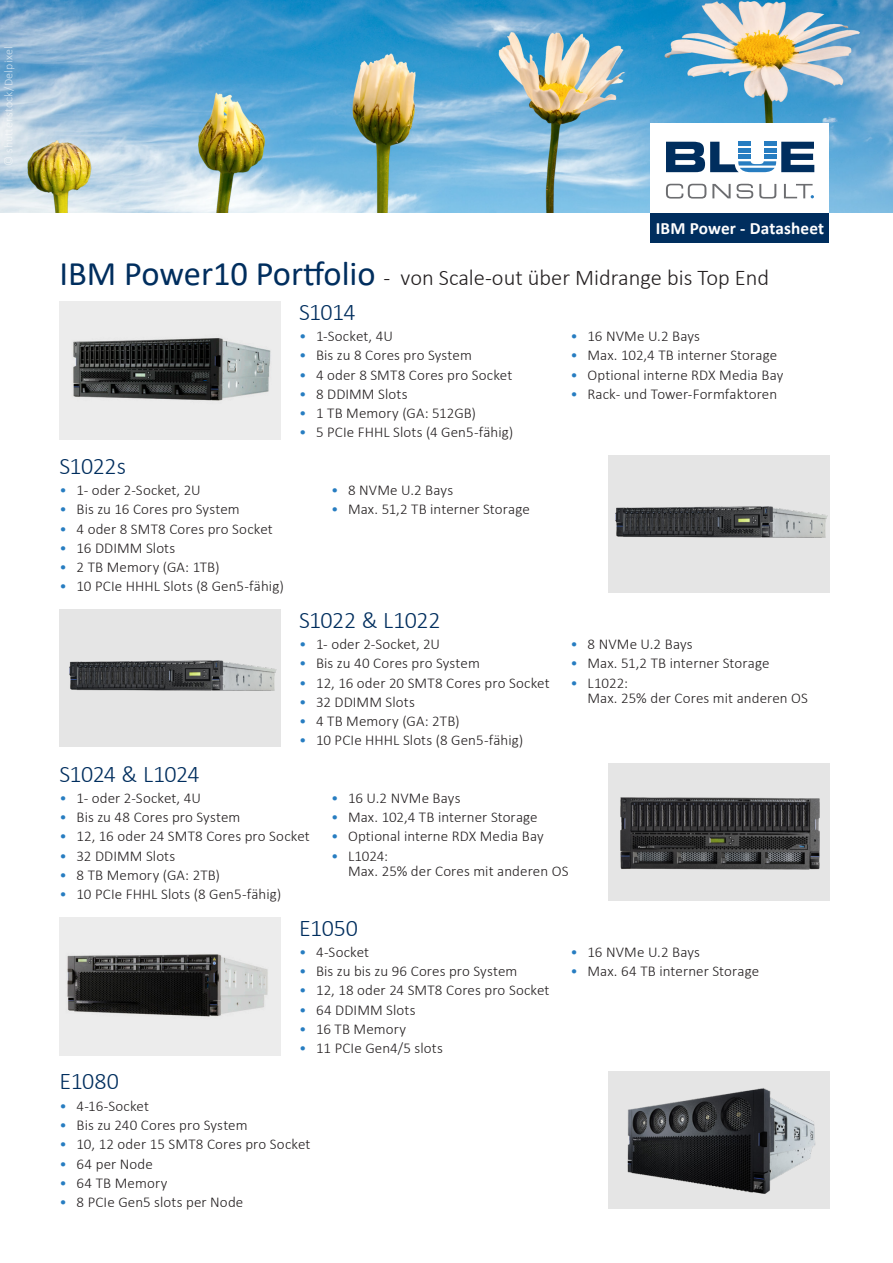
<style>
.page{position:relative;width:893px;height:1263px;background:#fff}
.page>*{position:absolute;margin:0;border:0;box-sizing:border-box;transform-origin:0 0}
.headline_fließtext{font:300 24px "Calibri";letter-spacing:-.025em;color:#002e5e}
.Headline__25pt{font:300 22.5px "Calibri";color:#231f20}
.t1{font:700 17.25px "Calibri";letter-spacing:.01em;color:#fff}
.t2{font:300 15px/15px "Calibri";letter-spacing:.005em;color:#231f20}
.t3{font:300 12px "Calibri";letter-spacing:.015em;color:#fff}
.s1{font-weight:400;font-size:34.5px;color:#002e5e}
.s2{color:#277dc1}
</style>
<div class="page">
<img style="left:0;top:0;width:893px;height:213px">
<div style="left:651px;top:123px;width:178px;height:90px;background:#fff"></div>
<svg style="left:666px;top:142px;width:148px;height:30px"></svg>
<svg style="left:666px;top:184px;width:40px;height:15px"></svg>
<svg style="left:712px;top:184px;width:19px;height:14px"></svg>
<svg style="left:737px;top:184px;width:16px;height:15px"></svg>
<svg style="left:759px;top:184px;width:17px;height:15px"></svg>
<svg style="left:784px;top:184px;width:30px;height:14px"></svg>
<div style="left:651px;top:213px;width:178px;height:29px;background:#002e5e"></div>
<img style="left:608px;top:1071px;width:221px;height:138px">
<img style="left:59px;top:917px;width:222px;height:138px">
<img style="left:608px;top:763px;width:221px;height:138px">
<img style="left:59px;top:610px;width:222px;height:137px">
<img style="left:608px;top:456px;width:221px;height:137px">
<img style="left:59px;top:302px;width:222px;height:137px">
<p class="t3" style="left:1px;top:166px;width:121px;rotate:-90deg">© shutterstock/Delpixel</p>
<p class="t1" style="left:656px;top:216px;width:170px">IBM Power - Datasheet</p>
<p class="Headline__25pt" style="left:60px;top:264px;width:711px"><span class="s1">IBM Power10 Portfolio</span> - von Scale-out über Midrange bis Top End</p>
<p class="headline_fließtext" style="left:60px;top:451px;width:68px">S1022s</p>
<p class="t2" style="left:60px;top:482px;width:143px"><span class="s2">•</span> 1- oder 2-Socket, 2U</p>
<p class="t2" style="left:60px;top:502px;width:182px"><span class="s2">•</span> Bis zu 16 Cores pro System</p>
<p class="t2" style="left:60px;top:521px;width:215px"><span class="s2">•</span> 4 oder 8 SMT8 Cores pro Socket</p>
<p class="t2" style="left:60px;top:540px;width:117px"><span class="s2">•</span> 16 DDIMM Slots</p>
<p class="t2" style="left:60px;top:559px;width:161px"><span class="s2">•</span> 2 TB Memory (GA: 1TB)</p>
<p class="t2" style="left:60px;top:579px;width:226px"><span class="s2">•</span> 10 PCIe HHHL Slots (8 Gen5-fähig)</p>
<p class="headline_fließtext" style="left:299px;top:297px;width:58px">S1014</p>
<p class="t2" style="left:299px;top:328px;width:95px"><span class="s2">•</span> 1-Socket, 4U</p>
<p class="t2" style="left:299px;top:348px;width:174px"><span class="s2">•</span> Bis zu 8 Cores pro System</p>
<p class="t2" style="left:299px;top:367px;width:215px"><span class="s2">•</span> 4 oder 8 SMT8 Cores pro Socket</p>
<p class="t2" style="left:299px;top:386px;width:110px"><span class="s2">•</span> 8 DDIMM Slots</p>
<p class="t2" style="left:299px;top:405px;width:179px"><span class="s2">•</span> 1 TB Memory (GA: 512GB)</p>
<p class="t2" style="left:299px;top:425px;width:216px"><span class="s2">•</span> 5 PCIe FHHL Slots (4 Gen5-fähig)</p>
<p class="t2" style="left:331px;top:482px;width:124px"><span class="s2">•</span> 8 NVMe U.2 Bays</p>
<p class="t2" style="left:331px;top:502px;width:200px"><span class="s2">•</span> Max. 51,2 TB interner Storage</p>
<p class="headline_fließtext" style="left:299px;top:605px;width:143px">S1022 &amp; L1022</p>
<p class="t2" style="left:299px;top:636px;width:143px"><span class="s2">•</span> 1- oder 2-Socket, 2U</p>
<p class="t2" style="left:299px;top:656px;width:182px"><span class="s2">•</span> Bis zu 40 Cores pro System</p>
<p class="t2" style="left:299px;top:675px;width:252px"><span class="s2">•</span> 12, 16 oder 20 SMT8 Cores pro Socket</p>
<p class="t2" style="left:299px;top:694px;width:117px"><span class="s2">•</span> 32 DDIMM Slots</p>
<p class="t2" style="left:299px;top:713px;width:162px"><span class="s2">•</span> 4 TB Memory (GA: 2TB)</p>
<p class="t2" style="left:299px;top:733px;width:226px"><span class="s2">•</span> 10 PCIe HHHL Slots (8 Gen5-fähig)</p>
<p class="t2" style="left:570px;top:328px;width:131px"><span class="s2">•</span> 16 NVMe U.2 Bays</p>
<p class="t2" style="left:570px;top:348px;width:208px"><span class="s2">•</span> Max. 102,4 TB interner Storage</p>
<p class="t2" style="left:570px;top:367px;width:214px"><span class="s2">•</span> Optional interne RDX Media Bay</p>
<p class="t2" style="left:570px;top:386px;width:208px"><span class="s2">•</span> Rack- und Tower-Formfaktoren</p>
<p class="t2" style="left:570px;top:636px;width:124px"><span class="s2">•</span> 8 NVMe U.2 Bays</p>
<p class="t2" style="left:570px;top:656px;width:200px"><span class="s2">•</span> Max. 51,2 TB interner Storage</p>
<p class="t2" style="left:587px;top:675px;width:222px;text-indent:-17px"><span class="s2">•</span> L1022:<br>Max. 25% der Cores mit anderen OS</p>
<p class="headline_fließtext" style="left:60px;top:759px;width:142px">S1024 &amp; L1024</p>
<p class="t2" style="left:60px;top:790px;width:143px"><span class="s2">•</span> 1- oder 2-Socket, 4U</p>
<p class="t2" style="left:60px;top:809px;width:182px"><span class="s2">•</span> Bis zu 48 Cores pro System</p>
<p class="t2" style="left:60px;top:829px;width:252px"><span class="s2">•</span> 12, 16 oder 24 SMT8 Cores pro Socket</p>
<p class="t2" style="left:60px;top:848px;width:117px"><span class="s2">•</span> 32 DDIMM Slots</p>
<p class="t2" style="left:60px;top:867px;width:162px"><span class="s2">•</span> 8 TB Memory (GA: 2TB)</p>
<p class="t2" style="left:60px;top:887px;width:223px"><span class="s2">•</span> 10 PCIe FHHL Slots (8 Gen5-fähig)</p>
<p class="t2" style="left:331px;top:790px;width:131px"><span class="s2">•</span> 16 U.2 NVMe Bays</p>
<p class="t2" style="left:331px;top:809px;width:208px"><span class="s2">•</span> Max. 102,4 TB interner Storage</p>
<p class="t2" style="left:331px;top:829px;width:214px"><span class="s2">•</span> Optional interne RDX Media Bay</p>
<p class="t2" style="left:348px;top:848px;width:222px;text-indent:-17px"><span class="s2">•</span> L1024:<br>Max. 25% der Cores mit anderen OS</p>
<p class="headline_fließtext" style="left:299px;top:913px;width:60px">E1050</p>
<p class="t2" style="left:299px;top:944px;width:72px"><span class="s2">•</span> 4-Socket</p>
<p class="t2" style="left:299px;top:963px;width:220px"><span class="s2">•</span> Bis zu bis zu 96 Cores pro System</p>
<p class="t2" style="left:299px;top:983px;width:252px"><span class="s2">•</span> 12, 18 oder 24 SMT8 Cores pro Socket</p>
<p class="t2" style="left:299px;top:1002px;width:118px"><span class="s2">•</span> 64 DDIMM Slots</p>
<p class="t2" style="left:299px;top:1021px;width:109px"><span class="s2">•</span> 16 TB Memory</p>
<p class="t2" style="left:299px;top:1040px;width:145px"><span class="s2">•</span> 11 PCIe Gen4/5 slots</p>
<p class="headline_fließtext" style="left:60px;top:1067px;width:61px">E1080</p>
<p class="t2" style="left:60px;top:1098px;width:91px"><span class="s2">•</span> 4-16-Socket</p>
<p class="t2" style="left:60px;top:1117px;width:190px"><span class="s2">•</span> Bis zu 240 Cores pro System</p>
<p class="t2" style="left:60px;top:1137px;width:252px"><span class="s2">•</span> 10, 12 oder 15 SMT8 Cores pro Socket</p>
<p class="t2" style="left:60px;top:1156px;width:95px"><span class="s2">•</span> 64 per Node</p>
<p class="t2" style="left:60px;top:1175px;width:109px"><span class="s2">•</span> 64 TB Memory</p>
<p class="t2" style="left:60px;top:1194px;width:185px"><span class="s2">•</span> 8 PCIe Gen5 slots per Node</p>
<p class="t2" style="left:570px;top:944px;width:131px"><span class="s2">•</span> 16 NVMe U.2 Bays</p>
<p class="t2" style="left:570px;top:963px;width:190px"><span class="s2">•</span> Max. 64 TB interner Storage</p>
</div>
